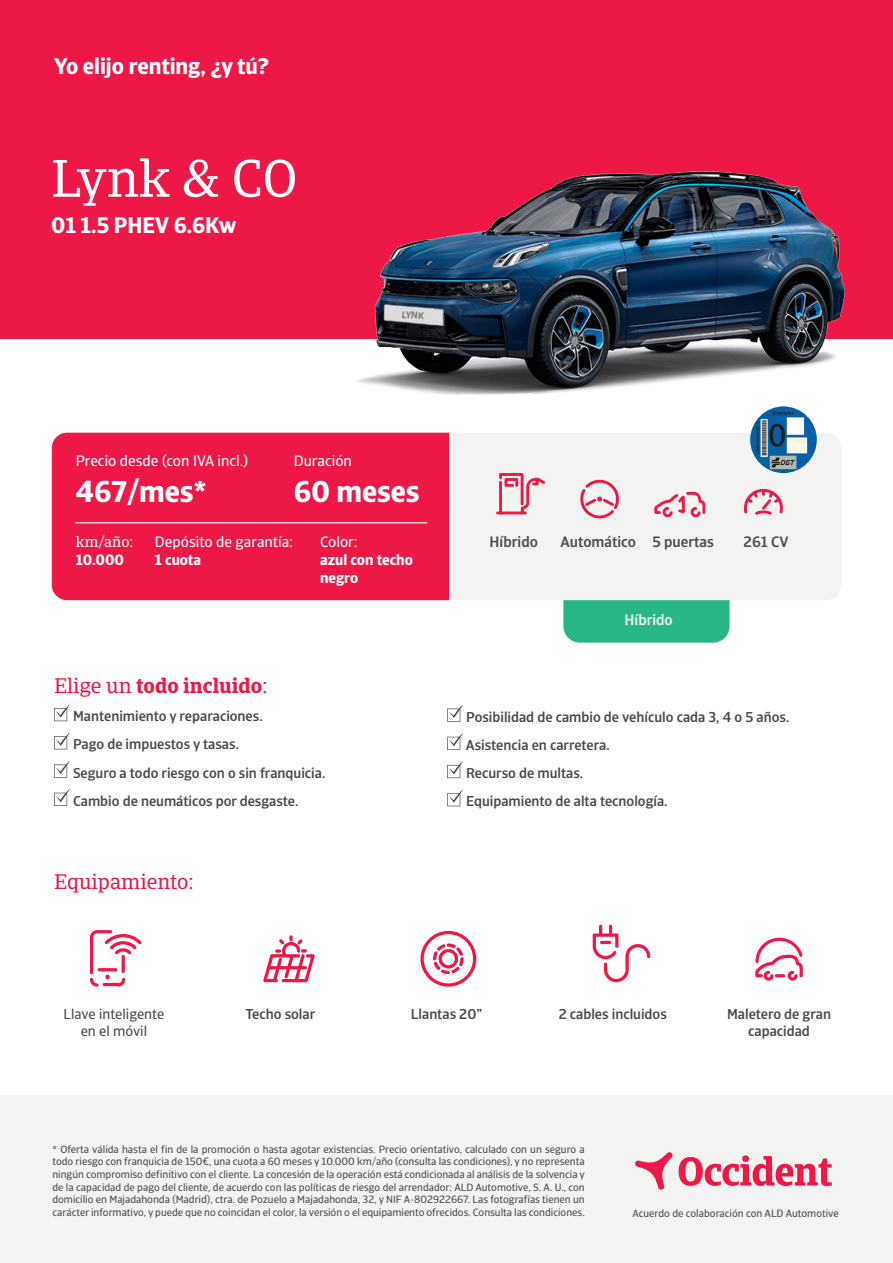
<style>
.page{position:relative;width:893px;height:1263px;background:#fff}
.page>*{position:absolute;margin:0;border:0;box-sizing:border-box;transform-origin:0 0}
.t1{font:52.5px "GCO";color:#fff}
.t2{font:700 30px "GCO Sans";color:#fff}
.t3{font:700 22.5px "GCO Sans";color:#fff}
.t4{font:700 21px "GCO";color:#ed1845}
.t5{font:21px "GCO";color:#ed1845}
.t6{font:15px "GCO Sans";color:#fff}
.t7{font:500 15px "GCO Sans";color:#4b4c4d}
.t8{font:700 15px/18px "GCO Sans";color:#fff}
.t9{font:500 15px "GCO Sans";color:#f3f3f1}
.t10{font:15px "GCO";color:#fff}
.t11{font:500 14.25px "GCO Sans";color:#4b4c4d}
.t12{font:14.25px/17.1px "GCO Sans";color:#4b4c4d;text-align:center}
.t13{font:10.5px/12.6px "Catalana Sans";color:#4b4c4d;text-align:justify}
.s1{font-weight:400}
</style>
<div class="page">
<svg style="left:563px;top:600px;width:167px;height:43px;background:#2eb989"></svg>
<div style="left:0;top:0;width:893px;height:338px;background:#ed1845"></div>
<div style="left:67px;top:433px;width:774px;height:167px;background:#f3f3f1;border-radius:15px"></div>
<div style="left:52px;top:433px;width:397px;height:167px;background:#ed1845"></div>
<svg style="left:496px;top:472px;width:287px;height:47px"></svg>
<svg style="left:54px;top:704px;width:16px;height:17px"></svg>
<svg style="left:54px;top:733px;width:16px;height:16px"></svg>
<svg style="left:54px;top:761px;width:16px;height:17px"></svg>
<svg style="left:54px;top:789px;width:16px;height:17px"></svg>
<hr style="left:76px;top:522px;width:351px;height:1px;background:#fff">
<svg style="left:447px;top:705px;width:16px;height:17px"></svg>
<svg style="left:447px;top:733px;width:16px;height:17px"></svg>
<svg style="left:447px;top:761px;width:16px;height:17px"></svg>
<svg style="left:447px;top:789px;width:16px;height:17px"></svg>
<img style="left:750px;top:406px;width:67px;height:67px;border-radius:33px">
<img style="left:335px;top:171px;width:537px;height:249px">
<div style="left:0;top:1095px;width:893px;height:168px;background:#f3f3f1"></div>
<svg style="left:679px;top:1155px;width:153px;height:31px"></svg>
<svg style="left:635px;top:1152px;width:38px;height:38px"></svg>
<svg style="left:755px;top:937px;width:48px;height:44px"></svg>
<svg style="left:593px;top:925px;width:57px;height:57px"></svg>
<svg style="left:420px;top:931px;width:56px;height:56px"></svg>
<svg style="left:90px;top:930px;width:52px;height:57px"></svg>
<svg style="left:263px;top:935px;width:52px;height:47px"></svg>
<p class="t3" style="left:54px;top:52px;width:217px">Yo elijo renting, ¿y tú?</p>
<p class="t1" style="left:51px;top:147px;width:248px">Lynk &amp; CO</p>
<p class="t3" style="left:51px;top:211px;width:187px">01 1.5 PHEV 6.6Kw</p>
<p class="t6" style="left:76px;top:452px;width:174px">Precio desde (con IVA incl.)</p>
<p class="t2" style="left:76px;top:473px;width:133px">467/mes*</p>
<p class="t6" style="left:294px;top:452px;width:60px">Duración</p>
<p class="t2" style="left:294px;top:473px;width:127px">60 meses</p>
<p class="t10" style="left:76px;top:533px;width:59px">km/año:</p>
<p class="t8" style="left:76px;top:551px;width:50px">10.000</p>
<p class="t6" style="left:155px;top:533px;width:140px">Depósito de garantía:</p>
<p class="t8" style="left:155px;top:551px;width:48px">1 cuota</p>
<p class="t6" style="left:320px;top:533px;width:39px">Color:</p>
<p class="t7" style="left:490px;top:533px;width:50px">Híbrido</p>
<p class="t7" style="left:561px;top:533px;width:155px">Automático 5 puertas</p>
<p class="t7" style="left:744px;top:533px;width:46px">261 CV</p>
<p class="t8" style="left:320px;top:551px;width:94px">azul con techo negro</p>
<p class="t9" style="left:624px;top:611px;width:50px">Híbrido</p>
<p class="t4" style="left:54px;top:673px;width:215px"><span class="s1">Elige un</span> todo incluido<span class="s1">:</span></p>
<p class="t11" style="left:73px;top:708px;width:191px">Mantenimiento y reparaciones.</p>
<p class="t11" style="left:73px;top:736px;width:167px">Pago de impuestos y tasas.</p>
<p class="t11" style="left:73px;top:764px;width:254px">Seguro a todo riesgo con o sin franquicia.</p>
<p class="t11" style="left:73px;top:792px;width:227px">Cambio de neumáticos por desgaste.</p>
<p class="t5" style="left:54px;top:870px;width:141px">Equipamiento:</p>
<p class="t12" style="left:63px;top:1005px;width:103px">Llave inteligente en el móvil</p>
<p class="t11" style="left:245px;top:1005px;width:71px">Techo solar</p>
<p class="t11" style="left:466px;top:708px;width:325px">Posibilidad de cambio de vehículo cada 3, 4 o 5 años.</p>
<p class="t11" style="left:466px;top:736px;width:145px">Asistencia en carretera.</p>
<p class="t11" style="left:466px;top:764px;width:119px">Recurso de multas.</p>
<p class="t11" style="left:466px;top:793px;width:203px">Equipamiento de alta tecnología.</p>
<p class="t11" style="left:411px;top:1005px;width:73px">Llantas 20”</p>
<p class="t11" style="left:559px;top:1005px;width:110px">2 cables incluidos</p>
<p class="t11" style="left:727px;top:1005px;width:105px">Maletero de gran</p>
<p class="t11" style="left:748px;top:1022px;width:63px">capacidad</p>
<p class="t13" style="left:52px;top:1143px;width:534px">* Oferta válida hasta el fin de la promoción o hasta agotar existencias. Precio orientativo, calculado con un seguro a todo riesgo con franquicia de 150€, una cuota a 60 meses y 10.000 km/año (consulta las condiciones), y no representa ningún compromiso definitivo con el cliente. La concesión de la operación está condicionada al análisis de la solvencia y de la capacidad de pago del cliente, de acuerdo con las políticas de riesgo del arrendador: ALD Automotive, S. A. U., con domicilio en Majadahonda (Madrid), ctra. de Pozuelo a Majadahonda, 32, y NIF A-802922667. Las fotografías tienen un carácter informativo, y puede que no coincidan el color, la versión o el equipamiento ofrecidos. Consulta las condiciones.</p>
<p class="t13" style="left:632px;top:1207px;width:208px">Acuerdo de colaboración con ALD Automotive</p>
</div>
